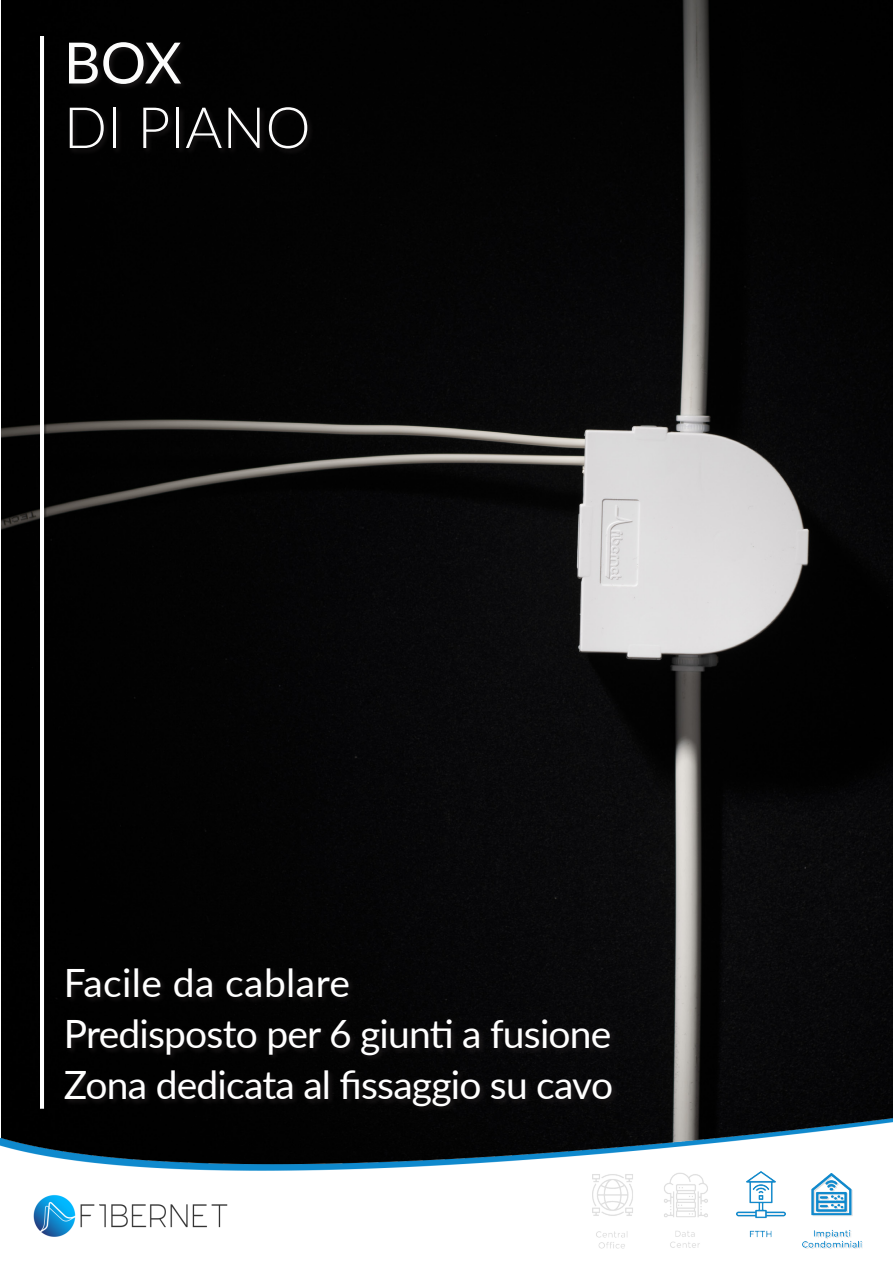
<style>
.page{position:relative;width:893px;height:1263px;background:#fff}
.page>*{position:absolute;margin:0;border:0;box-sizing:border-box;transform-origin:0 0}
.t1{font:300 57px "Lato";color:#fcfcfc}
.t2{font:57px "Lato";color:#fcfcfc}
.t3{font:39px "Lato";letter-spacing:-.02em;color:#fff}
.t4{font:39px "Lato";letter-spacing:.01em;color:#fff}
</style>
<div class="page">
<img style="left:2px;top:0;width:891px;height:1119px">
<img style="left:0;top:1119px;width:893px;height:130px">
<img style="left:40px;top:37px;width:6px;height:1073px">
<div style="left:63px;top:966px;width:556px;height:147px;background:#060607"></div>
<div style="left:67px;top:40px;width:248px;height:116px;background:#231f20;opacity:.75"></div>
<img style="left:592px;top:1171px;width:270px;height:77px">
<img style="left:803px;top:1174px;width:59px;height:74px">
<img style="left:736px;top:1171px;width:49px;height:66px">
<p class="t2" style="left:64px;top:22px;width:119px">BOX</p>
<p class="t1" style="left:64px;top:88px;width:248px">DI PIANO</p>
<p class="t4" style="left:64px;top:955px;width:288px">Facile da cablare</p>
<p class="t3" style="left:64px;top:1006px;width:549px">Predisposto per 6 giunti a fusione</p>
<p class="t3" style="left:64px;top:1057px;width:551px">Zona dedicata al fissaggio su cavo</p>
</div>
